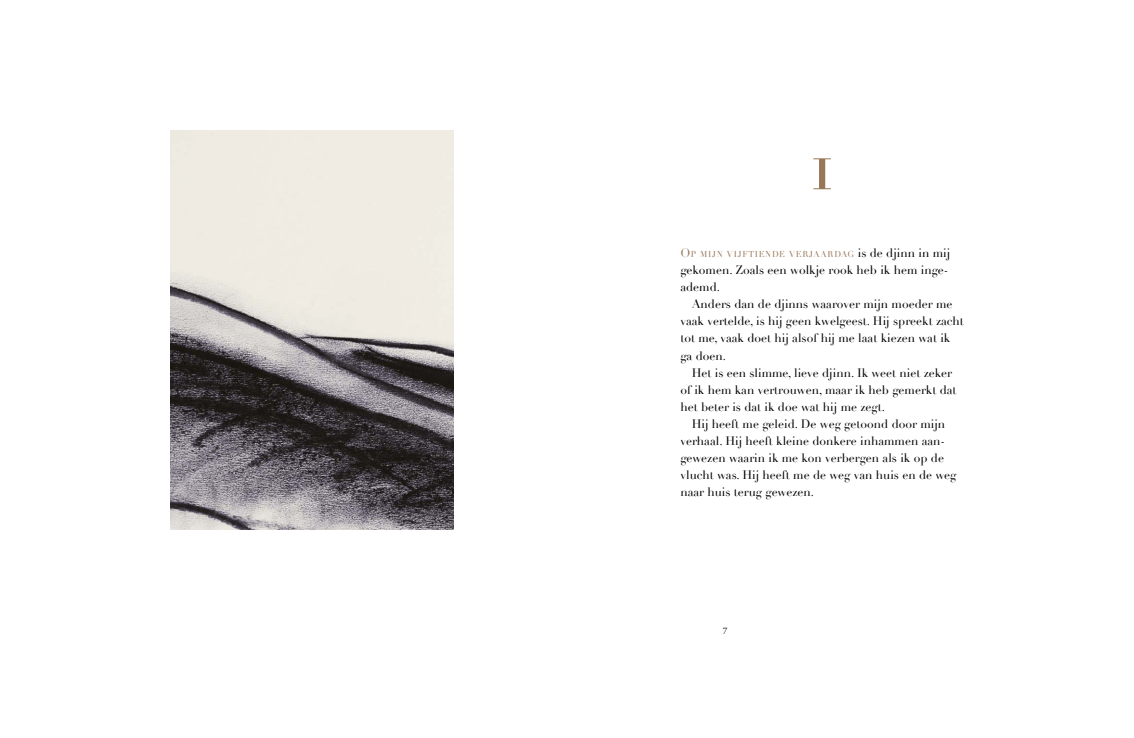
<style>
.page{position:relative;width:1134px;height:738px;background:#fff}
.page>*{position:absolute;margin:0;border:0;box-sizing:border-box;transform-origin:0 0}
.t1{font:72px "Didot";color:#987758}
.t2{font:12px/17px "Didot";color:#000}
.t3{font:8.4px "Didot";letter-spacing:.08em;color:#987758}
.s1{font-size:12px}
.s2{font-size:12px;color:#000}
</style>
<div class="page">
<img style="left:170px;top:130px;width:284px;height:399px">
<h1 class="t1" style="left:810px;top:121px;width:26px">1</h1>
<p class="t3" style="left:680px;top:249px;width:271px"><span class="s1">O</span> P MIJN VIJFTIENDE VERJAARDAG <span class="s2">is de djinn in mij</span></p>
<p class="t2" style="left:680px;top:262px;width:269px">gekomen. Zoals een wolkje rook heb ik hem inge&shy;ademd.</p>
<p class="t2" style="left:680px;top:296px;width:285px;text-indent:11px">Anders dan de djinns waarover mijn moeder me vaak vertelde, is hij geen kwelgeest. Hij spreekt zacht tot me, vaak doet hij alsof hij me laat kiezen wat ik ga doen.</p>
<p class="t2" style="left:680px;top:364px;width:278px;text-indent:11px">Het is een slimme, lieve djinn. Ik weet niet zeker of ik hem kan vertrouwen, maar ik heb gemerkt dat het beter is dat ik doe wat hij me zegt.</p>
<p class="t2" style="left:680px;top:415px;width:278px;text-indent:11px">Hij heeft me geleid. De weg getoond door mijn verhaal. Hij heeft kleine donkere inhammen aan&shy;gewezen waarin ik me kon verbergen als ik op de vlucht was. Hij heeft me de weg van huis en de weg naar huis terug gewezen.</p>
</div>
